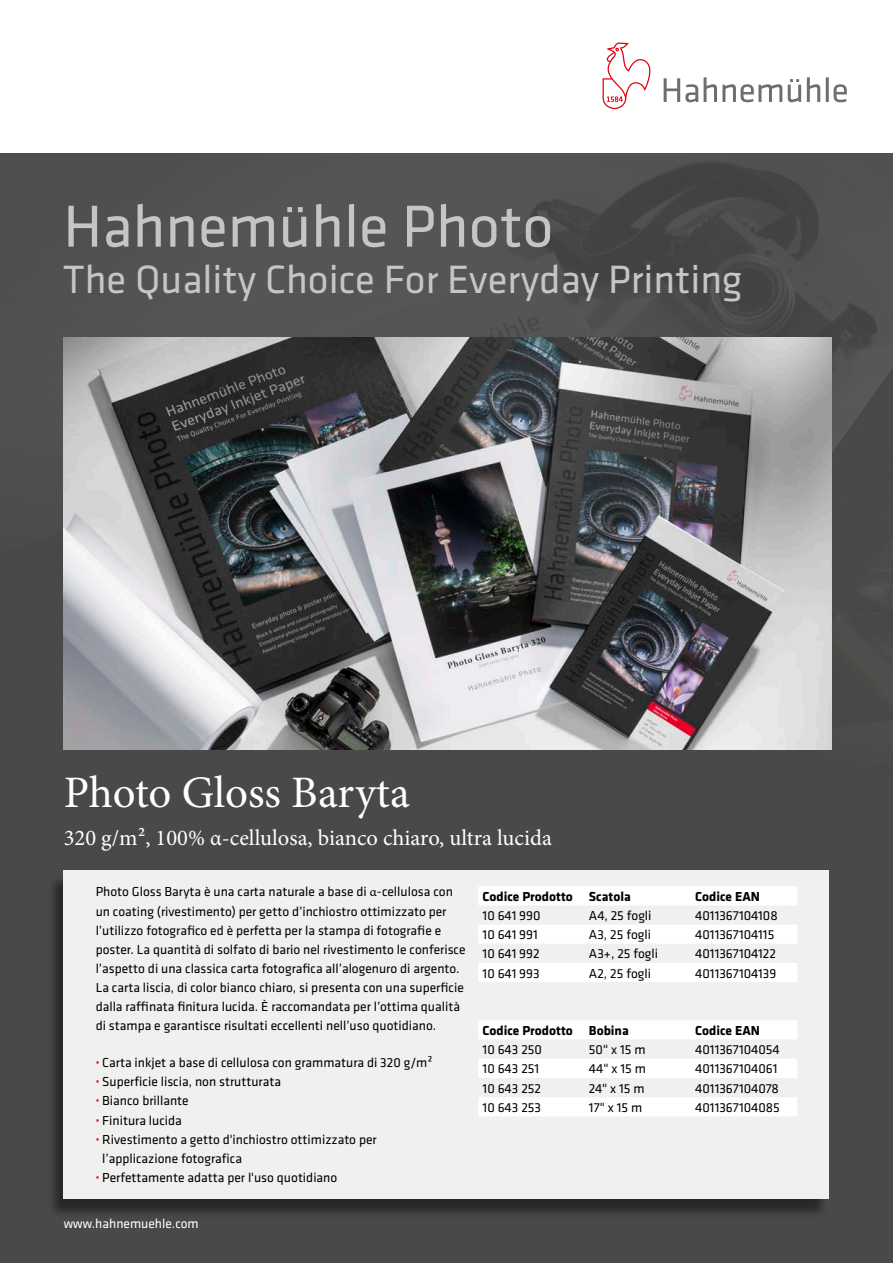
<style>
.page{position:relative;width:893px;height:1263px;background:#fff}
.page>*{position:absolute;margin:0;border:0;box-sizing:border-box;transform-origin:0 0}
.t1{font:61.5px "Klavika";color:#c5c5c6}
.t2{font:45px "Minion Pro";letter-spacing:-.005em;color:#fff}
.t3{font:40.95px "Klavika";color:#c5c5c6}
.t4{font:22.5px "Minion Pro";color:#fff}
.t5{font:13.5px/19.2px "Klavika";color:#000}
.t6{font:700 13.5px "Klavika";color:#000}
.t7{font:13.5px "Klavika";color:#fff}
.s1{font-family:"Minion Pro"}
.s2{font-weight:700;color:#e3000e}
</style>
<div class="page">
<svg style="left:664px;top:77px;width:183px;height:25px"></svg>
<svg style="left:603px;top:43px;width:48px;height:66px"></svg>
<img style="left:0;top:153px;width:893px;height:1108px">
<img style="left:64px;top:337px;width:767px;height:412px">
<div style="left:47px;top:874px;width:782px;height:345px;background:#000;opacity:.5"></div>
<div style="left:64px;top:871px;width:765px;height:328px;background:#f0f0ef"></div>
<svg style="left:479px;top:887px;width:318px;height:229px"></svg>
<p class="t1" style="left:63px;top:186px;width:492px">Hahnemühle Photo</p>
<p class="t3" style="left:63px;top:252px;width:681px">The Quality Choice For Everyday Printing</p>
<p class="t2" style="left:64px;top:762px;width:348px">Photo Gloss Baryta</p>
<p class="t4" style="left:64px;top:823px;width:490px">320 g/m², 100% α-cellulosa, bianco chiaro, ultra lucida</p>
<p class="t5" style="left:96px;top:882px;width:371px">Photo Gloss Baryta è una carta naturale a base di <span class="s1">α</span>-cellulosa con un coating (rivestimento) per getto d’inchiostro ottimizzato per l’utilizzo fotografico ed è perfetta per la stampa di fotografie e poster. La quantità di solfato di bario nel rivestimento le conferisce l’aspetto di una classica carta fotografica all’alogenuro di argento.<br>La carta liscia, di color bianco chiaro, si presenta con una superficie dalla raffinata finitura lucida. È raccomandata per l’ottima qualità di stampa e garantisce risultati eccellenti nell’uso quotidiano.</p>
<p class="t5" style="left:96px;top:1053px;width:338px"><span class="s2">·</span> Carta inkjet a base di cellulosa con grammatura di 320 g/m²</p>
<p class="t5" style="left:96px;top:1072px;width:187px"><span class="s2">·</span> Superficie liscia, non strutturata</p>
<p class="t5" style="left:96px;top:1091px;width:95px"><span class="s2">·</span> Bianco brillante</p>
<p class="t5" style="left:96px;top:1110px;width:88px"><span class="s2">·</span> Finitura lucida</p>
<p class="t5" style="left:102px;top:1129px;width:276px;text-indent:-7px"><span class="s2">·</span> Rivestimento a getto d'inchiostro ottimizzato per l’applicazione fotografica</p>
<p class="t5" style="left:96px;top:1167px;width:243px"><span class="s2">·</span> Perfettamente adatta per l'uso quotidiano</p>
<p class="t6" style="left:483px;top:887px;width:92px">Codice Prodotto</p>
<p class="t6" style="left:589px;top:887px;width:43px">Scatola</p>
<p class="t6" style="left:695px;top:887px;width:66px">Codice EAN</p>
<p class="t5" style="left:483px;top:906px;width:59px">10 641 990</p>
<p class="t5" style="left:589px;top:906px;width:64px">A4, 25 fogli</p>
<p class="t5" style="left:695px;top:906px;width:84px">4011367104108</p>
<p class="t5" style="left:483px;top:925px;width:57px">10 641 991</p>
<p class="t5" style="left:589px;top:925px;width:64px">A3, 25 fogli</p>
<p class="t5" style="left:695px;top:925px;width:81px">4011367104115</p>
<p class="t5" style="left:483px;top:944px;width:58px">10 641 992</p>
<p class="t5" style="left:589px;top:944px;width:71px">A3+, 25 fogli</p>
<p class="t5" style="left:695px;top:944px;width:82px">4011367104122</p>
<p class="t5" style="left:483px;top:963px;width:58px">10 641 993</p>
<p class="t5" style="left:589px;top:963px;width:64px">A2, 25 fogli</p>
<p class="t5" style="left:695px;top:963px;width:83px">4011367104139</p>
<p class="t6" style="left:483px;top:1021px;width:92px">Codice Prodotto</p>
<p class="t6" style="left:589px;top:1021px;width:41px">Bobina</p>
<p class="t6" style="left:695px;top:1021px;width:66px">Codice EAN</p>
<p class="t5" style="left:483px;top:1039px;width:61px">10 643 250</p>
<p class="t5" style="left:589px;top:1039px;width:58px">50" x 15 m</p>
<p class="t5" style="left:695px;top:1039px;width:86px">4011367104054</p>
<p class="t5" style="left:483px;top:1059px;width:58px">10 643 251</p>
<p class="t5" style="left:589px;top:1059px;width:58px">44" x 15 m</p>
<p class="t5" style="left:695px;top:1059px;width:84px">4011367104061</p>
<p class="t5" style="left:483px;top:1078px;width:60px">10 643 252</p>
<p class="t5" style="left:589px;top:1078px;width:57px">24" x 15 m</p>
<p class="t5" style="left:695px;top:1078px;width:85px">4011367104078</p>
<p class="t5" style="left:483px;top:1097px;width:60px">10 643 253</p>
<p class="t5" style="left:589px;top:1097px;width:55px">17" x 15 m</p>
<p class="t5" style="left:695px;top:1097px;width:86px">4011367104085</p>
<p class="t7" style="left:64px;top:1215px;width:137px">www.hahnemuehle.com</p>
</div>
